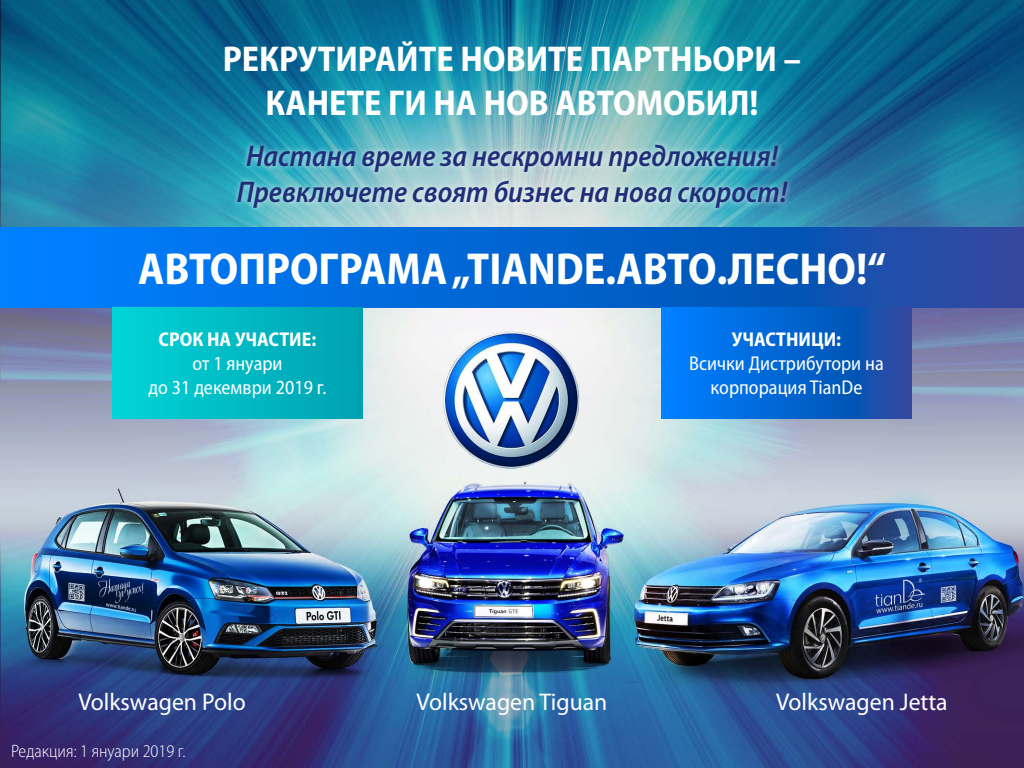
<style>
.page{position:relative;width:1024px;height:768px;background:#fff}
.page>*{position:absolute;margin:0;border:0;box-sizing:border-box;transform-origin:0 0}
.t1{font:700 semi-condensed 45px "Myriad Pro";color:#fff}
.t2{font:700 semi-condensed 36px/43.2px "Myriad Pro";color:#fff;text-align:center}
.t3{font:italic 600 semi-condensed 30px/36px "Myriad Pro";color:#202e79;text-align:center}
.t4{font:24.2px "Myriad Pro";color:#fff}
.t5{font:semi-condensed 20px/24px "Myriad Pro";color:#fff;text-align:center}
.t6{font:700 semi-condensed 20px "Myriad Pro";color:#fff}
.t7{font:300 semi-condensed 18px "Myriad Pro";color:#fff}
</style>
<div class="page">
<img style="left:0;top:0;width:1024px;height:768px">
<div style="left:232px;top:139px;width:562px;height:75px;background:#fff;opacity:.75"></div>
<svg style="left:0;top:227px;width:1024px;height:80px;background:#0764d0"></svg>
<div style="left:112px;top:307px;width:250px;height:111px;background:linear-gradient(to right,#00d5d7,#00a1b1)"></div>
<svg style="left:662px;top:307px;width:250px;height:111px;background:#0764d0"></svg>
<p class="t2" style="left:223px;top:37px;width:580px">РЕКРУТИРАЙТЕ НОВИТЕ ПАРТНЬОРИ –<br>КАНЕТЕ ГИ НА НОВ АВТОМОБИЛ!</p>
<p class="t3" style="left:237px;top:138px;width:552px">Настана време за нескромни предложения!<br>Превключете своят бизнес на нова скорост!</p>
<h1 class="t1" style="left:138px;top:240px;width:749px">АВТОПРОГРАМА „TIANDE.АВТО.ЛЕСНО!“</h1>
<p class="t6" style="left:159px;top:327px;width:159px">СРОК НА УЧАСТИЕ:</p>
<p class="t5" style="left:149px;top:351px;width:179px">от 1 януари<br>до 31 декември 2019 г.</p>
<p class="t6" style="left:732px;top:327px;width:111px">УЧАСТНИЦИ:</p>
<p class="t5" style="left:689px;top:351px;width:196px">Всички Дистрибутори на корпорация TianDe</p>
<p class="t4" style="left:78px;top:687px;width:169px">Volkswagen Polo</p>
<p class="t4" style="left:417px;top:687px;width:192px">Volkswagen Tiguan</p>
<p class="t4" style="left:776px;top:687px;width:173px">Volkswagen Jetta</p>
<p class="t7" style="left:11px;top:740px;width:176px">Редакция: 1 януари 2019 г.</p>
</div>
